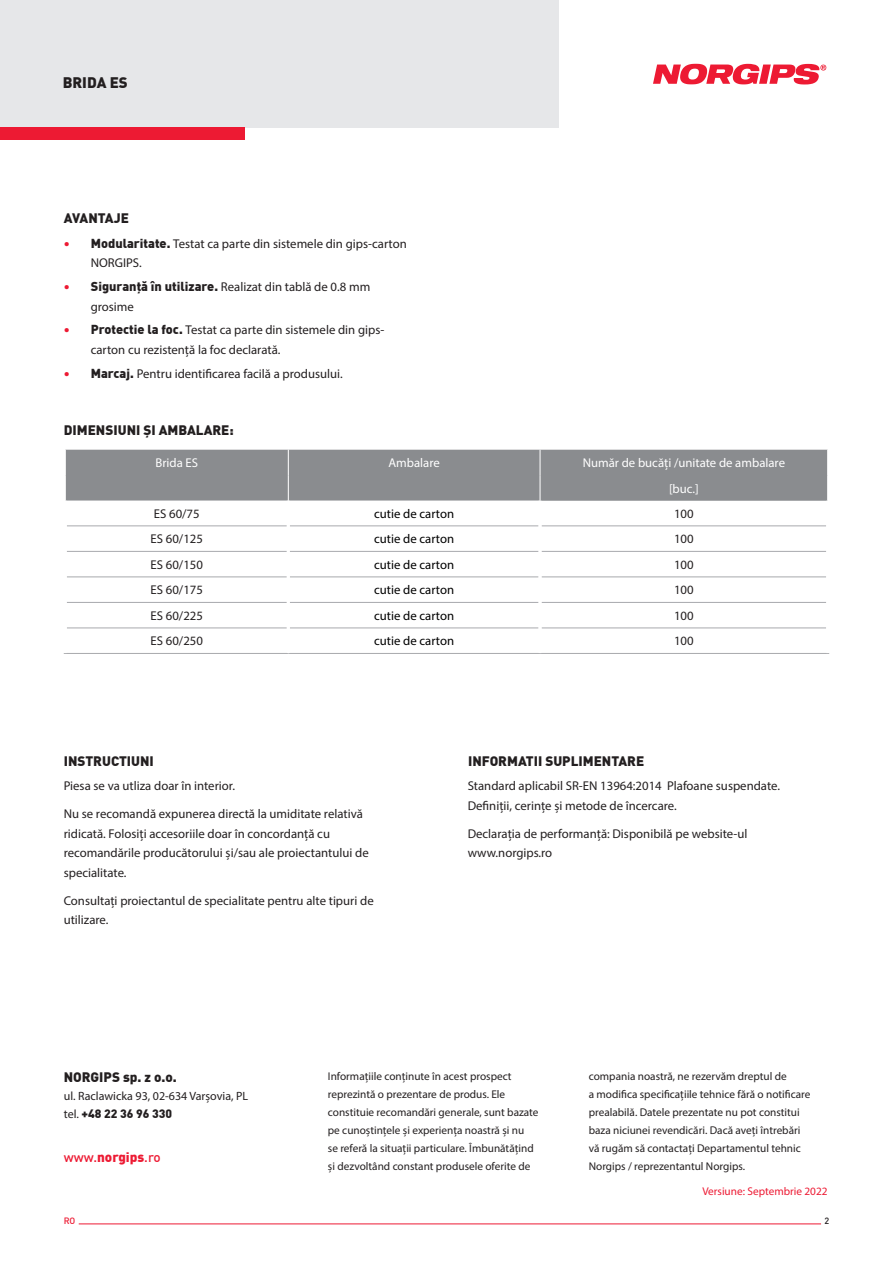
<style>
.page{position:relative;width:893px;height:1263px;background:#fff}
.page>*{position:absolute;margin:0;border:0;box-sizing:border-box;transform-origin:0 0}
.t1{font:900 15px "DIN Offc Pro";color:#231f20}
.header_2{font:900 13.5px "DIN Offc Pro";color:#231f20}
.t2{font:500 13.5px "DINOT";color:#ed1a33}
.t3{font:12.75px/19.5px "Myriad Pro";color:#231f20}
.t4{font:12.75px "Myriad Pro";color:#000001}
.t5{font:12.75px "Myriad Pro";color:#fff}
.t6{font:12px "Myriad Pro";color:#231f20}
.t7{font:900 12px "DIN Offc Pro";color:#231f20}
.txt{font:11.25px/18px "Myriad Pro";color:#231f20}
.txt-2{font:11.25px "Myriad Pro";color:#ed1a33}
.t8{font:500 9px "DIN Offc Pro";color:#ed1a33}
.t9{font:500 9px "DIN Offc Pro";color:#231f20}
.s1{font-family:"DIN Offc Pro";font-weight:900;color:#ed1a33}
.s2{font-family:"DIN Offc Pro";font-weight:900}
.s3{font-family:"Myriad Pro";font-weight:400}
.s4{font-weight:900}
</style>
<div class="page">
<div style="left:0;top:0;width:558px;height:128px;background:#e6e7e9"></div>
<div style="left:0;top:128px;width:244px;height:12px;background:#ed1a33"></div>
<svg style="left:653px;top:64px;width:173px;height:20px"></svg>
<hr style="left:79px;top:1223px;width:742px;height:1px;background:#ed1a33">
<svg style="left:67px;top:526px;width:471px;height:103px"></svg>
<hr style="left:67px;top:525px;width:220px;height:1px;background:#a8a9ad">
<hr style="left:290px;top:525px;width:248px;height:1px;background:#a8a9ad">
<hr style="left:542px;top:525px;width:284px;height:1px;background:#a8a9ad">
<hr style="left:67px;top:551px;width:220px;height:1px;background:#a8a9ad">
<hr style="left:290px;top:551px;width:248px;height:1px;background:#a8a9ad">
<hr style="left:542px;top:551px;width:284px;height:1px;background:#a8a9ad">
<hr style="left:67px;top:576px;width:220px;height:1px;background:#a8a9ad">
<hr style="left:290px;top:576px;width:248px;height:1px;background:#a8a9ad">
<hr style="left:542px;top:576px;width:284px;height:1px;background:#a8a9ad">
<hr style="left:67px;top:602px;width:220px;height:1px;background:#a8a9ad">
<hr style="left:290px;top:602px;width:248px;height:1px;background:#a8a9ad">
<hr style="left:542px;top:602px;width:284px;height:1px;background:#a8a9ad">
<hr style="left:67px;top:627px;width:220px;height:1px;background:#a8a9ad">
<hr style="left:290px;top:627px;width:248px;height:1px;background:#a8a9ad">
<hr style="left:542px;top:627px;width:284px;height:1px;background:#a8a9ad">
<hr style="left:64px;top:653px;width:224px;height:1px;background:#a8a9ad">
<hr style="left:288px;top:653px;width:252px;height:1px;background:#a8a9ad">
<hr style="left:540px;top:653px;width:289px;height:1px;background:#a8a9ad">
<hr style="left:287px;top:526px;width:3px;height:25px;background:#fff">
<hr style="left:287px;top:551px;width:3px;height:26px;background:#fff">
<hr style="left:287px;top:577px;width:3px;height:25px;background:#fff">
<hr style="left:287px;top:602px;width:3px;height:26px;background:#fff">
<hr style="left:287px;top:628px;width:3px;height:25px;background:#fff">
<div style="left:65px;top:450px;width:763px;height:51px;background:#8a8c8f"></div>
<p class="t1" style="left:63px;top:71px;width:67px">BRIDA ES</p>
<p class="header_2" style="left:64px;top:207px;width:67px">AVANTAJE</p>
<p class="t3" style="left:91px;top:234px;width:317px;text-indent:-27px"><span class="s1">•</span> <span class="s2">Modularitate.</span> Testat ca parte din sistemele din gips-carton<br>NORGIPS.</p>
<p class="t3" style="left:91px;top:277px;width:281px;text-indent:-27px"><span class="s1">•</span> <span class="s2">Siguranță în utilizare.</span> Realizat din tablă de 0.8 mm grosime</p>
<p class="t3" style="left:91px;top:320px;width:295px;text-indent:-27px"><span class="s1">•</span> <span class="s2">Protectie la foc.</span> Testat ca parte din sistemele din gips&shy;carton cu rezistență la foc declarată.</p>
<p class="t3" style="left:64px;top:363px;width:281px"><span class="s1">•</span> <span class="s2">Marcaj.</span> Pentru identificarea facilă a produsului.</p>
<p class="header_2" style="left:64px;top:419px;width:172px">DIMENSIUNI ȘI AMBALARE:</p>
<p class="t5" style="left:155px;top:455px;width:44px">Brida ES</p>
<p class="t5" style="left:388px;top:455px;width:53px">Ambalare</p>
<p class="t5" style="left:583px;top:455px;width:204px">Număr de bucăți /unitate de ambalare</p>
<p class="t5" style="left:669px;top:481px;width:31px">[buc.]</p>
<p class="t3" style="left:154px;top:504px;width:47px">ES 60/75</p>
<p class="t4" style="left:374px;top:506px;width:81px">cutie de carton</p>
<p class="t3" style="left:674px;top:504px;width:21px">100</p>
<p class="t3" style="left:151px;top:529px;width:54px">ES 60/125</p>
<p class="t4" style="left:374px;top:531px;width:81px">cutie de carton</p>
<p class="t3" style="left:674px;top:529px;width:21px">100</p>
<p class="t3" style="left:151px;top:555px;width:54px">ES 60/150</p>
<p class="t4" style="left:374px;top:557px;width:81px">cutie de carton</p>
<p class="t3" style="left:674px;top:555px;width:21px">100</p>
<p class="t3" style="left:151px;top:580px;width:54px">ES 60/175</p>
<p class="t4" style="left:374px;top:582px;width:81px">cutie de carton</p>
<p class="t3" style="left:674px;top:580px;width:21px">100</p>
<p class="t3" style="left:151px;top:606px;width:54px">ES 60/225</p>
<p class="t4" style="left:374px;top:608px;width:81px">cutie de carton</p>
<p class="t3" style="left:674px;top:606px;width:21px">100</p>
<p class="t3" style="left:151px;top:631px;width:54px">ES 60/250</p>
<p class="t4" style="left:374px;top:633px;width:81px">cutie de carton</p>
<p class="t3" style="left:674px;top:631px;width:21px">100</p>
<p class="header_2" style="left:64px;top:751px;width:92px">INSTRUCTIUNI</p>
<p class="header_2" style="left:468px;top:751px;width:178px">INFORMATII SUPLIMENTARE</p>
<p class="t3" style="left:64px;top:776px;width:173px">Piesa se va utliza doar în interior.</p>
<p class="t3" style="left:64px;top:804px;width:306px">Nu se recomandă expunerea directă la umiditate relativă ridicată. Folosiți accesoriile doar în concordanță cu recomandările producătorului și/sau ale proiectantului de specialitate.</p>
<p class="t3" style="left:64px;top:890px;width:312px">Consultați proiectantul de specialitate pentru alte tipuri de utilizare.</p>
<p class="t3" style="left:468px;top:776px;width:314px">Standard aplicabil SR-EN 13964:2014 Plafoane suspendate.<br>Definiții, cerințe și metode de încercare.</p>
<p class="t3" style="left:468px;top:823px;width:281px">Declarația de performanță: Disponibilă pe website-ul www.norgips.ro</p>
<p class="header_2" style="left:64px;top:1066px;width:115px">NORGIPS sp. z o.o.</p>
<p class="t6" style="left:64px;top:1088px;width:186px">ul. Raclawicka 93, 02-634 Varșovia, PL</p>
<p class="t7" style="left:64px;top:1104px;width:110px"><span class="s3">tel.</span> +48 22 36 96 330</p>
<p class="t2" style="left:64px;top:1147px;width:99px">www.<span class="s4">norgips</span>.ro</p>
<p class="txt" style="left:328px;top:1067px;width:212px">Informațiile conținute în acest prospect reprezintă o prezentare de produs. Ele constituie recomandări generale, sunt bazate pe cunoștințele și experiența noastră și nu<br>se referă la situații particulare. Îmbunătățind și dezvoltând constant produsele oferite de</p>
<p class="txt" style="left:589px;top:1067px;width:223px">compania noastră, ne rezervăm dreptul de<br>a modifica specificațiile tehnice fără o notificare prealabilă. Datele prezentate nu pot constitui baza niciunei revendicări. Dacă aveți întrebări vă rugăm să contactați Departamentul tehnic Norgips / reprezentantul Norgips.</p>
<p class="txt-2" style="left:702px;top:1185px;width:127px">Versiune: Septembrie 2022</p>
<p class="t8" style="left:64px;top:1214px;width:13px">RO</p>
<p class="t9" style="left:824px;top:1214px;width:6px">2</p>
</div>
